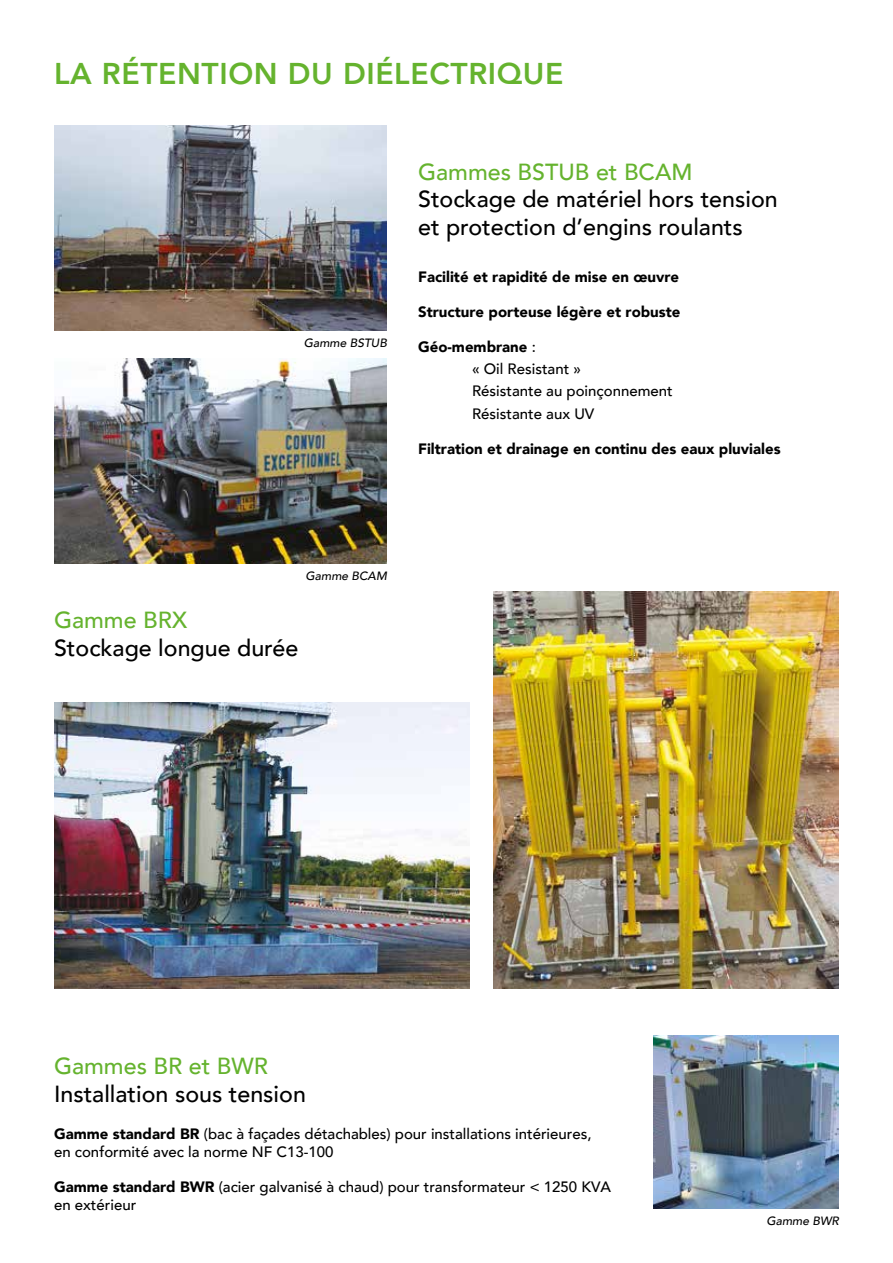
<style>
.page{position:relative;width:893px;height:1263px;background:#fff}
.page>*{position:absolute;margin:0;border:0;box-sizing:border-box;transform-origin:0 0}
.t1{font:800 30px "Avenir";letter-spacing:.02em;color:#65b32e}
.t2{font:500 23.25px/27.9px "Avenir";color:#000}
.t3{font:500 23.25px "Avenir";color:#65b32e}
.t4{font:500 15px/22.2px "Avenir";color:#000}
.t5{font:900 15px "Avenir";color:#000}
.t6{font:italic 500 12px "Avenir";color:#000}
.s1{font-weight:900}
</style>
<div class="page">
<img style="left:54px;top:125px;width:333px;height:206px">
<img style="left:54px;top:358px;width:333px;height:206px">
<img style="left:493px;top:591px;width:346px;height:397px">
<img style="left:54px;top:703px;width:416px;height:285px">
<img style="left:654px;top:1036px;width:185px;height:173px">
<h1 class="t1" style="left:54px;top:50px;width:511px">LA RÉTENTION DU DIÉLECTRIQUE</h1>
<p class="t6" style="left:304px;top:336px;width:85px">Gamme BSTUB</p>
<h2 class="t3" style="left:418px;top:151px;width:276px">Gammes BSTUB et BCAM</h2>
<h2 class="t2" style="left:418px;top:184px;width:361px">Stockage de matériel hors tension et protection d’engins roulants</h2>
<p class="t5" style="left:418px;top:264px;width:263px">Facilité et rapidité de mise en œuvre</p>
<p class="t5" style="left:418px;top:299px;width:264px">Structure porteuse légère et robuste</p>
<p class="t4" style="left:472px;top:335px;width:202px;text-indent:-54px"><span class="s1">Géo-membrane</span> :<br>« Oil Resistant »<br>Résistante au poinçonnement<br>Résistante aux UV</p>
<p class="t5" style="left:418px;top:436px;width:364px">Filtration et drainage en continu des eaux pluviales</p>
<p class="t6" style="left:306px;top:568px;width:83px">Gamme BCAM</p>
<h2 class="t3" style="left:54px;top:600px;width:135px">Gamme BRX</h2>
<h2 class="t2" style="left:54px;top:633px;width:246px">Stockage longue durée</h2>
<h2 class="t3" style="left:54px;top:1045px;width:216px">Gammes BR et BWR</h2>
<h2 class="t2" style="left:54px;top:1079px;width:253px">Installation sous tension</h2>
<p class="t4" style="left:54px;top:1124px;width:539px;line-height:18px"><span class="s1">Gamme standard BR</span> (bac à façades détachables) pour installations intérieures, en conformité avec la norme NF C13-100</p>
<p class="t4" style="left:54px;top:1177px;width:559px;line-height:18px"><span class="s1">Gamme standard BWR</span> (acier galvanisé à chaud) pour transformateur &lt; 1250 KVA en extérieur</p>
<p class="t6" style="left:766px;top:1213px;width:74px">Gamme BWR</p>
</div>
